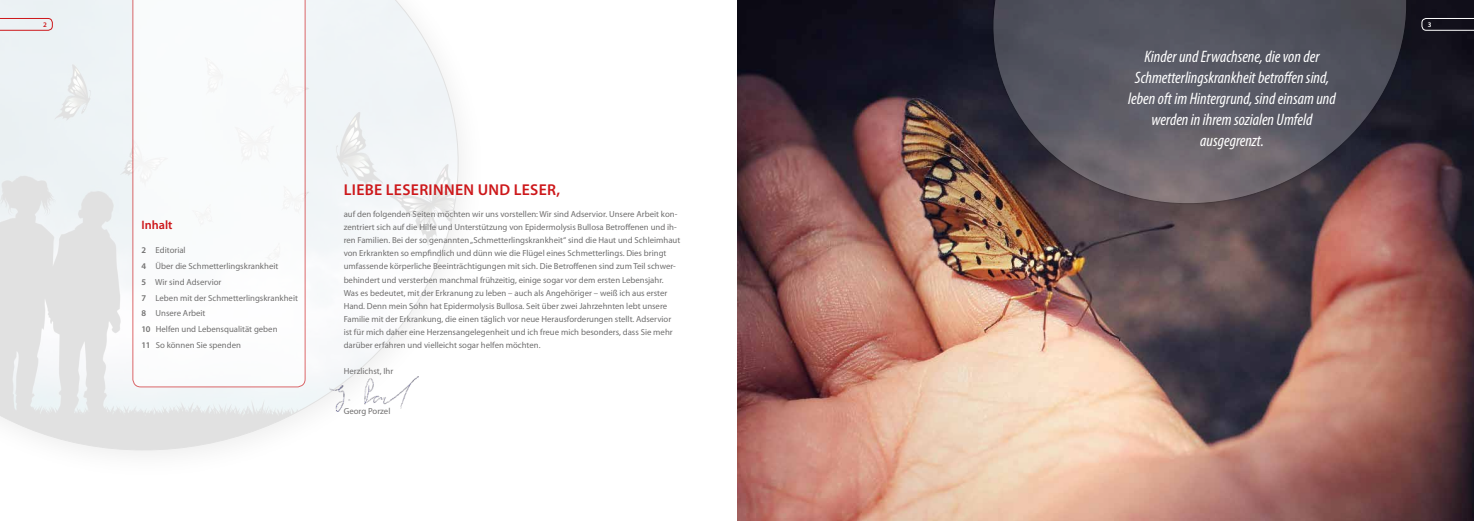
<style>
.page{position:relative;width:1474px;height:521px;background:#fff}
.page>*{position:absolute;margin:0;border:0;box-sizing:border-box;transform-origin:0 0}
.t1{font:italic condensed 16.62px/21px "Myriad Pro";color:#fff;text-align:center}
.t2{font:600 15.75px "Myriad Pro";letter-spacing:.02em;color:#cd171a}
.t3{font:600 12.25px "Myriad Pro";color:#cd171a}
.t4{font:8.75px/13.1px "Myriad Pro";color:#706f6f}
.t5{font:600 7px "Myriad Pro";color:#cd171a}
.t6{font:600 7px "Myriad Pro";color:#fff}
.s1{font-weight:600}
</style>
<div class="page">
<svg style="left:0;top:0;width:459px;height:453px"></svg>
<img style="left:737px;top:0;width:736px;height:521px">
<svg style="left:0;top:18px;width:52px;height:12px"></svg>
<svg style="left:1427px;top:18px;width:46px;height:12px"></svg>
<div style="left:975px;top:0;width:452px;height:227px;background:#000;opacity:.65"></div>
<svg style="left:976px;top:0;width:446px;height:213px;background:#554f58"></svg>
<svg style="left:133px;top:0;width:172px;height:387px"></svg>
<img style="left:329px;top:376px;width:90px;height:35px">
<p class="t5" style="left:43px;top:20px;width:5px">2</p>
<h3 class="t3" style="left:142px;top:217px;width:32px">Inhalt</h3>
<p class="t4" style="left:142px;top:243px;width:158px;line-height:15.8px"><span class="s1">2</span> Editorial<br><span class="s1">4</span> Über die Schmetterlingskrankheit<br><span class="s1">5</span> Wir sind Adservior<br><span class="s1">7</span> Leben mit der Schmetterlingskrankheit<br><span class="s1">8</span> Unsere Arbeit<br><span class="s1">10</span> Helfen und Lebensqualität geben<br><span class="s1">11</span> So können Sie spenden</p>
<h2 class="t2" style="left:344px;top:180px;width:218px">LIEBE LESERINNEN UND LESER,</h2>
<p class="t4" style="left:344px;top:207px;width:338px">auf den folgenden Seiten möchten wir uns vorstellen: Wir sind Adservior. Unsere Arbeit kon&shy;zentriert sich auf die Hilfe und Unterstützung von Epidermolysis Bullosa Betroffenen und ih&shy;ren Familien. Bei der so genannten „Schmetterlingskrankheit“ sind die Haut und Schleimhaut von Erkrankten so empfindlich und dünn wie die Flügel eines Schmetterlings. Dies bringt umfassende körperliche Beeinträchtigungen mit sich. Die Betroffenen sind zum Teil schwer&shy;behindert und versterben manchmal frühzeitig, einige sogar vor dem ersten Lebensjahr.<br>Was es bedeutet, mit der Erkranung zu leben – auch als Angehöriger – weiß ich aus erster Hand. Denn mein Sohn hat Epidermolysis Bullosa. Seit über zwei Jahrzehnten lebt unsere Familie mit der Erkrankung, die einen täglich vor neue Herausforderungen stellt. Adservior ist für mich daher eine Herzensangelegenheit und ich freue mich besonders, dass Sie mehr darüber erfahren und vielleicht sogar helfen möchten.</p>
<p class="t4" style="left:344px;top:365px;width:51px">Herzlichst, Ihr</p>
<p class="t4" style="left:344px;top:404px;width:48px">Georg Porzel</p>
<h1 class="t1" style="left:1128px;top:46px;width:209px">Kinder und Erwachsene, die von der Schmetterlingskrankheit betroffen sind, leben oft im Hintergrund, sind einsam und werden in ihrem sozialen Umfeld ausgegrenzt.</h1>
<p class="t6" style="left:1427px;top:20px;width:5px">3</p>
</div>
